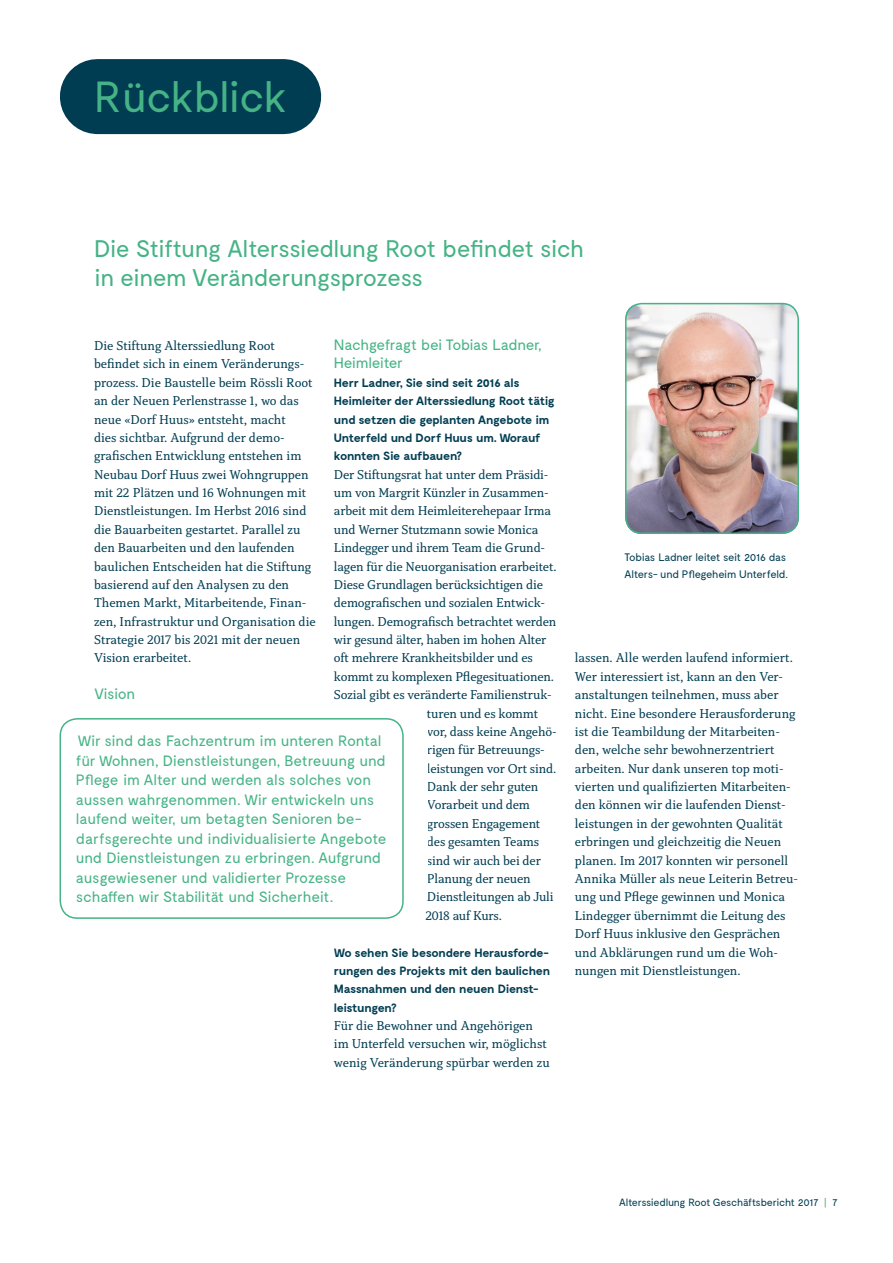
<style>
.page{position:relative;width:893px;height:1263px;background:#fff}
.page>*{position:absolute;margin:0;border:0;box-sizing:border-box;transform-origin:0 0}
.t1{font:43.5px "Moderat";letter-spacing:-.02em;color:#45b385}
.t2{font:24px/28.8px "Moderat";letter-spacing:-.025em;color:#45b385}
.t3{font:15px/19.5px "Moderat";letter-spacing:-.015em;color:#45b385}
.t4{font:13.5px/18.3px "Capitolina";color:#003d52}
.t5{font:700 12px/18.3px "Moderat";letter-spacing:-.025em;color:#003d52}
.t6{font:10.8px/16.5px "Moderat";letter-spacing:-.025em;color:#003d52}
.t7{font:10.5px "Moderat";letter-spacing:-.025em;color:#003d52}
.s1{color:#45b385}
</style>
<div class="page">
<div style="left:106px;top:704px;width:322px;height:209px;border:2px solid #fff;border-radius:18px"></div>
<div style="left:97px;top:59px;width:187px;height:75px;background:#003d52"></div>
<img style="left:625px;top:303px;width:174px;height:231px">
<div style="left:625px;top:303px;width:174px;height:231px;border:2px solid #45b385;border-radius:16px"></div>
<div style="left:60px;top:718px;width:344px;height:201px;border:2px solid #45b385;border-radius:17px"></div>
<h1 class="t1" style="left:94px;top:73px;width:195px">Rückblick</h1>
<h2 class="t2" style="left:94px;top:235px;width:492px">Die Stiftung Alterssiedlung Root befindet sich in einem Veränderungsprozess</h2>
<p class="t3" style="left:334px;top:336px;width:209px;line-height:18.3px">Nachgefragt bei Tobias Ladner,<br>Heimleiter</p>
<p class="t5" style="left:334px;top:374px;width:222px">Herr Ladner, Sie sind seit 2016 als Heimleiter der Alterssiedlung Root tätig und setzen die geplanten Angebote im Unterfeld und Dorf Huus um. Worauf konnten Sie aufbauen?</p>
<p class="t4" style="left:334px;top:465px;width:216px">Der Stiftungsrat hat unter dem Präsidi-</p>
<p class="t4" style="left:334px;top:484px;width:216px">um von Margrit Künzler in Zusammen-</p>
<p class="t4" style="left:334px;top:502px;width:219px">arbeit mit dem Heimleiterehepaar Irma</p>
<p class="t4" style="left:334px;top:520px;width:206px">und Werner Stutzmann sowie Monica</p>
<p class="t4" style="left:334px;top:539px;width:213px">Lindegger und ihrem Team die Grund-</p>
<p class="t4" style="left:334px;top:557px;width:224px">lagen für die Neuorganisation erarbeitet.</p>
<p class="t4" style="left:334px;top:575px;width:210px">Diese Grundlagen berücksichtigen die</p>
<p class="t4" style="left:334px;top:594px;width:213px">demografischen und sozialen Entwick-</p>
<p class="t4" style="left:334px;top:612px;width:224px">lungen. Demografisch betrachtet werden</p>
<p class="t4" style="left:334px;top:631px;width:214px">wir gesund älter, haben im hohen Alter</p>
<p class="t4" style="left:334px;top:649px;width:201px">oft mehrere Krankheitsbilder und es</p>
<p class="t4" style="left:334px;top:667px;width:222px">kommt zu komplexen Pflegesituationen.</p>
<p class="t4" style="left:334px;top:686px;width:219px">Sozial gibt es veränderte Familienstruk-</p>
<p class="t4" style="left:427px;top:704px;width:113px">turen und es kommt</p>
<p class="t4" style="left:427px;top:722px;width:131px">vor, dass keine Angehö-</p>
<p class="t4" style="left:427px;top:741px;width:119px">rigen für Betreuungs-</p>
<p class="t4" style="left:427px;top:759px;width:131px">leistungen vor Ort sind.</p>
<p class="t4" style="left:427px;top:778px;width:113px">Dank der sehr guten</p>
<p class="t4" style="left:427px;top:796px;width:105px">Vorarbeit und dem</p>
<p class="t4" style="left:427px;top:814px;width:115px">grossen Engagement</p>
<p class="t4" style="left:427px;top:833px;width:114px">des gesamten Teams</p>
<p class="t4" style="left:427px;top:851px;width:115px">sind wir auch bei der</p>
<p class="t4" style="left:427px;top:869px;width:105px">Planung der neuen</p>
<p class="t4" style="left:427px;top:888px;width:128px">Dienstleitungen ab Juli</p>
<p class="t4" style="left:425px;top:906px;width:78px">2018 auf Kurs.</p>
<p class="t5" style="left:334px;top:944px;width:218px">Wo sehen Sie besondere Herausforde&shy;rungen des Projekts mit den baulichen<br>Massnahmen und den neuen Dienst&shy;leistungen?</p>
<p class="t4" style="left:334px;top:1016px;width:217px">Für die Bewohner und Angehörigen im Unterfeld versuchen wir, möglichst wenig Veränderung spürbar werden zu</p>
<p class="t4" style="left:94px;top:337px;width:223px">Die Stiftung Alterssiedlung Root befindet sich in einem Veränderungs&shy;prozess. Die Baustelle beim Rössli Root an der Neuen Perlenstrasse 1, wo das neue «Dorf Huus» entsteht, macht<br>dies sichtbar. Aufgrund der demo&shy;grafischen Entwicklung entstehen im Neubau Dorf Huus zwei Wohngruppen mit 22 Plätzen und 16 Wohnungen mit Dienstleistungen. Im Herbst 2016 sind die Bauarbeiten gestartet. Parallel zu den Bauarbeiten und den laufenden baulichen Entscheiden hat die Stiftung basierend auf den Analysen zu den Themen Markt, Mitarbeitende, Finan&shy;zen, Infrastruktur und Organisation die Strategie 2017 bis 2021 mit der neuen Vision erarbeitet.</p>
<p class="t3" style="left:94px;top:685px;width:43px">Vision</p>
<p class="t3" style="left:76px;top:732px;width:312px">Wir sind das Fachzentrum im unteren Rontal für Wohnen, Dienstleistungen, Betreuung und Pflege im Alter und werden als solches von aussen wahrgenommen. Wir entwickeln uns laufend weiter, um betagten Senioren be&shy;darfsgerechte und individualisierte Angebote und Dienstleistungen zu erbringen. Aufgrund ausgewiesener und validierter Prozesse schaffen wir Stabilität und Sicherheit.</p>
<p class="t6" style="left:625px;top:549px;width:165px">Tobias Ladner leitet seit 2016 das<br>Alters- und Pflegeheim Unterfeld.</p>
<p class="t4" style="left:575px;top:649px;width:225px">lassen. Alle werden laufend informiert.<br>Wer interessiert ist, kann an den Ver&shy;anstaltungen teilnehmen, muss aber nicht. Eine besondere Herausforderung ist die Teambildung der Mitarbeiten&shy;den, welche sehr bewohnerzentriert arbeiten. Nur dank unseren top moti&shy;vierten und qualifizierten Mitarbeiten&shy;den können wir die laufenden Dienst&shy;leistungen in der gewohnten Qualität erbringen und gleichzeitig die Neuen planen. Im 2017 konnten wir personell Annika Müller als neue Leiterin Betreu&shy;ung und Pflege gewinnen und Monica Lindegger übernimmt die Leitung des Dorf Huus inklusive den Gesprächen und Abklärungen rund um die Woh&shy;nungen mit Dienstleistungen.</p>
<p class="t7" style="left:619px;top:1197px;width:220px">Alterssiedlung Root Geschäftsbericht 2017 <span class="s1">|</span> 7</p>
</div>
